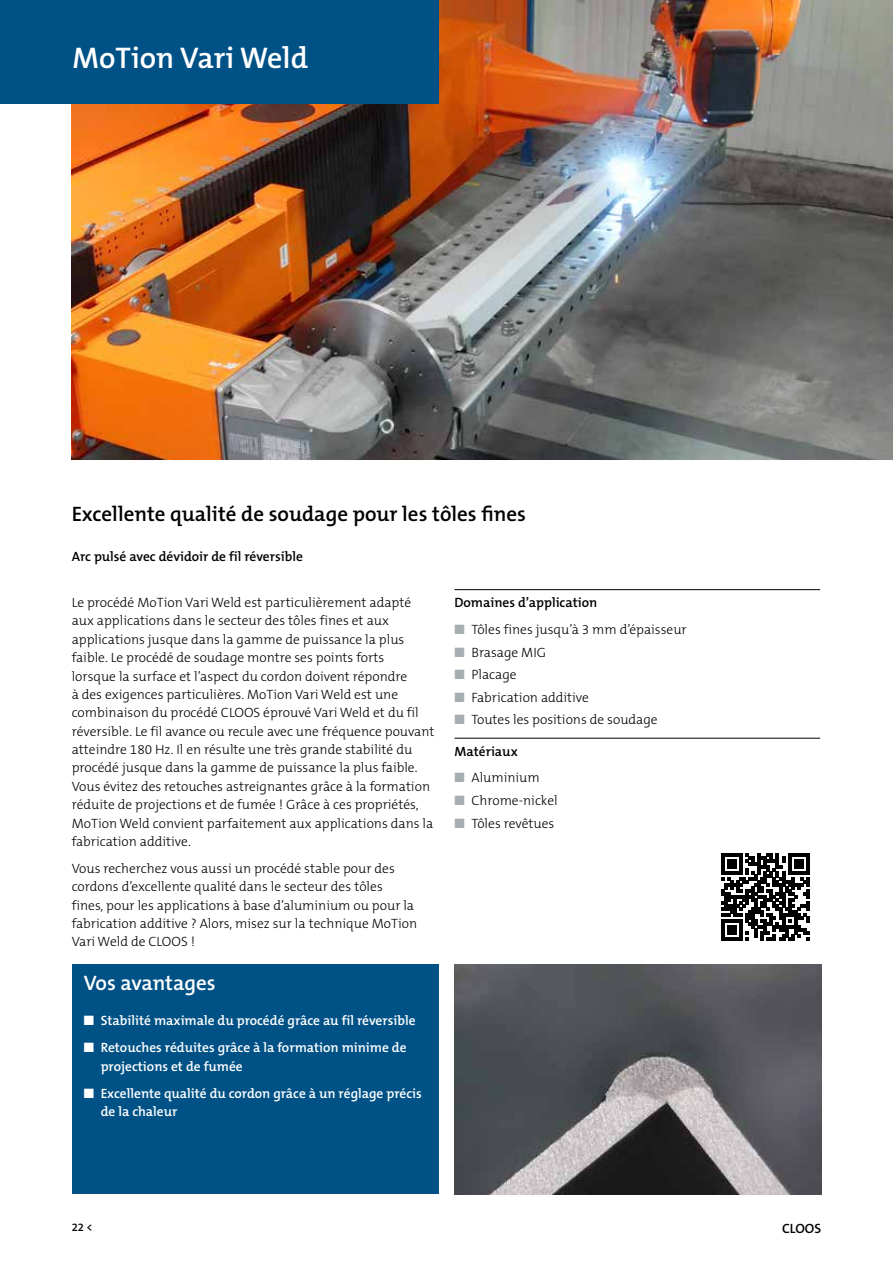
<style>
.page{position:relative;width:893px;height:1263px;background:#fff}
.page>*{position:absolute;margin:0;border:0;box-sizing:border-box;transform-origin:0 0}
.t1{font:600 30px "The Mix B6";color:#fff}
.t2{font:600 21px "The Mix B6";color:#000}
.t3{font:600 21px "The Mix B6";color:#fff}
.t4{font:300 13.5px/18.3px "The Mix B3";color:#000}
.t5{font:600 13.5px/18.3px "The Mix B6";color:#fff}
.t6{font:600 13.5px "The Mix B6";color:#000}
.t7{font:600 11.25px "The Mix B6";color:#000}
.s1{color:#a7aeb1}
</style>
<div class="page">
<img style="left:72px;top:0;width:821px;height:459px">
<div style="left:72px;top:964px;width:366px;height:230px;background:#005286"></div>
<hr style="left:454px;top:589px;width:366px;height:1px;background:#000">
<hr style="left:454px;top:738px;width:366px;height:1px;background:#000">
<img style="left:454px;top:964px;width:367px;height:230px">
<div style="left:0;top:0;width:438px;height:103px;background:#005286"></div>
<svg style="left:722px;top:853px;width:87px;height:88px"></svg>
<h1 class="t1" style="left:73px;top:42px;width:237px">MoTion Vari Weld</h1>
<h2 class="t2" style="left:72px;top:502px;width:456px">Excellente qualité de soudage pour les tôles fines</h2>
<p class="t6" style="left:72px;top:549px;width:233px">Arc pulsé avec dévidoir de fil réversible</p>
<p class="t4" style="left:72px;top:594px;width:364px">Le procédé MoTion Vari Weld est particulièrement adapté aux applications dans le secteur des tôles fines et aux applications jusque dans la gamme de puissance la plus faible. Le procédé de soudage montre ses points forts<br>lorsque la surface et l’aspect du cordon doivent répondre<br>à des exigences particulières. MoTion Vari Weld est une combinaison du procédé CLOOS éprouvé Vari Weld et du fil réversible. Le fil avance ou recule avec une fréquence pouvant atteindre 180 Hz. Il en résulte une très grande stabilité du procédé jusque dans la gamme de puissance la plus faible.<br>Vous évitez des retouches astreignantes grâce à la formation réduite de projections et de fumée ! Grâce à ces propriétés, MoTion Weld convient parfaitement aux applications dans la fabrication additive.</p>
<p class="t4" style="left:72px;top:859px;width:347px">Vous recherchez vous aussi un procédé stable pour des cordons d’excellente qualité dans le secteur des tôles fines, pour les applications à base d’aluminium ou pour la fabrication additive ? Alors, misez sur la technique MoTion Vari Weld de CLOOS !</p>
<h2 class="t3" style="left:84px;top:972px;width:134px">Vos avantages</h2>
<p class="t5" style="left:84px;top:1012px;width:333px">■ Stabilité maximale du procédé grâce au fil réversible</p>
<p class="t5" style="left:101px;top:1039px;width:307px;text-indent:-17px">■ Retouches réduites grâce à la formation minime de projections et de fumée</p>
<p class="t5" style="left:101px;top:1084px;width:323px;text-indent:-17px">■ Excellente qualité du cordon grâce à un réglage précis de la chaleur</p>
<p class="t6" style="left:454px;top:595px;width:144px">Domaines d’application</p>
<p class="t4" style="left:454px;top:621px;width:234px"><span class="s1">■</span> Tôles fines jusqu’à 3 mm d’épaisseur</p>
<p class="t4" style="left:454px;top:643px;width:93px"><span class="s1">■</span> Brasage MIG</p>
<p class="t4" style="left:454px;top:666px;width:64px"><span class="s1">■</span> Placage</p>
<p class="t4" style="left:454px;top:688px;width:136px"><span class="s1">■</span> Fabrication additive</p>
<p class="t4" style="left:454px;top:711px;width:205px"><span class="s1">■</span> Toutes les positions de soudage</p>
<p class="t6" style="left:454px;top:744px;width:65px">Matériaux</p>
<p class="t4" style="left:454px;top:769px;width:87px"><span class="s1">■</span> Aluminium</p>
<p class="t4" style="left:454px;top:792px;width:105px"><span class="s1">■</span> Chrome-nickel</p>
<p class="t4" style="left:454px;top:814px;width:101px"><span class="s1">■</span> Tôles revêtues</p>
<p class="t7" style="left:72px;top:1221px;width:23px">22 &lt;</p>
<p class="t6" style="left:782px;top:1221px;width:41px">CLOOS</p>
</div>
